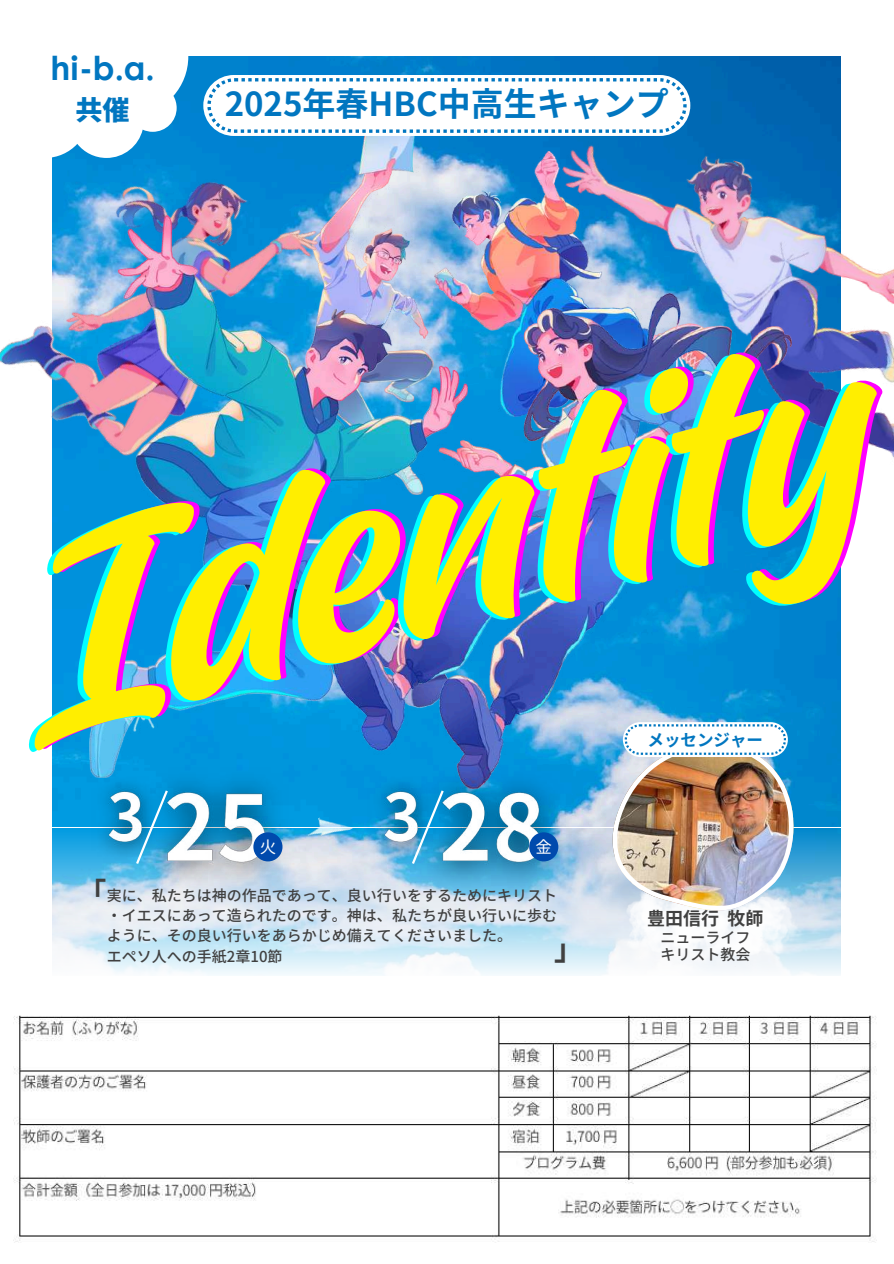
<style>
.page{position:relative;width:894px;height:1264px;background:#fff}
.page>*{position:absolute;margin:0;border:0;box-sizing:border-box;transform-origin:0 0}
.t1{font:312.45px "Fineday Style Twonon connect";color:#fe0}
.t2{font:700 33px "Noto Sans JP";color:#0176c0}
.t3{font:700 33px "Century Gothic";color:#0176c0}
.t4{font:700 30px "Noto Sans JP";color:#404040}
.t5{font:700 28.5px "Noto Sans JP";color:#404040}
.t6{font:900 27px "Noto Sans JP";color:#0176c0}
.t7{font:700 18px "Noto Sans JP";color:#404040}
.t8{font:700 16.5px "Noto Sans JP";color:#0176c0}
.t9{font:16.5px "Noto Sans JP";color:#fff}
.t10{font:500 15px/20.2px "Noto Sans JP";color:#404040}
</style>
<div class="page">
<img style="left:53px;top:56px;width:787px;height:771px">
<img style="left:324px;top:136px;width:109px;height:79px">
<img style="left:434px;top:152px;width:73px;height:141px">
<img style="left:0;top:123px;width:324px;height:365px">
<img style="left:507px;top:114px;width:386px;height:363px">
<img style="left:89px;top:215px;width:378px;height:562px">
<img style="left:333px;top:293px;width:458px;height:495px">
<svg style="left:0;top:56px;width:188px;height:102px"></svg>
<div style="left:203px;top:75px;width:487px;height:61px;background:#fff;border-radius:30px"></div>
<img style="left:305px;top:805px;width:48px;height:22px">
<svg style="left:207px;top:78px;width:479px;height:55px"></svg>
<svg style="left:52px;top:827px;width:789px;height:148px"></svg>
<img style="left:620px;top:862px;width:186px;height:106px">
<img style="left:79px;top:764px;width:48px;height:109px">
<img style="left:127px;top:755px;width:178px;height:149px">
<svg style="left:134px;top:788px;width:36px;height:78px"></svg>
<div style="left:253px;top:832px;width:29px;height:29px;background:#004aad;border-radius:50%"></div>
<img style="left:355px;top:764px;width:47px;height:109px">
<img style="left:402px;top:755px;width:179px;height:149px">
<svg style="left:410px;top:788px;width:35px;height:78px"></svg>
<div style="left:529px;top:832px;width:29px;height:29px;background:#004aad;border-radius:50%"></div>
<img style="left:612px;top:722px;width:181px;height:188px">
<img style="left:13px;top:1015px;width:864px;height:228px">
<h2 class="t3" style="left:50px;top:43px;width:106px">hi-b.a.</h2>
<h3 class="t6" style="left:76px;top:89px;width:55px">共催</h3>
<h2 class="t2" style="left:225px;top:78px;width:445px">2025年春HBC中高生キャンプ</h2>
<h1 class="t1" style="left:-42px;top:480px;width:886px;rotate:-15deg">Identity</h1>
<p class="t8" style="left:647px;top:726px;width:117px">メッセンジャー</p>
<p class="t9" style="left:259px;top:833px;width:16px">火</p>
<p class="t9" style="left:535px;top:833px;width:17px">金</p>
<h3 class="t5" style="left:78px;top:870px;width:30px">「</h3>
<p class="t10" style="left:107px;top:884px;width:451px">実に、私たちは神の作品であって、良い行いをするためにキリスト・イエスにあって造られたのです。神は、私たちが良い行いに歩むように、その良い行いをあらかじめ備えてくださいました。<br>エペソ人への手紙2章10節</p>
<h3 class="t4" style="left:554px;top:925px;width:31px">」</h3>
<p class="t7" style="left:647px;top:904px;width:118px">豊田信行牧師</p>
<p class="t10" style="left:660px;top:928px;width:91px;line-height:16.8px">ニューライフキリスト教会</p>
</div>
